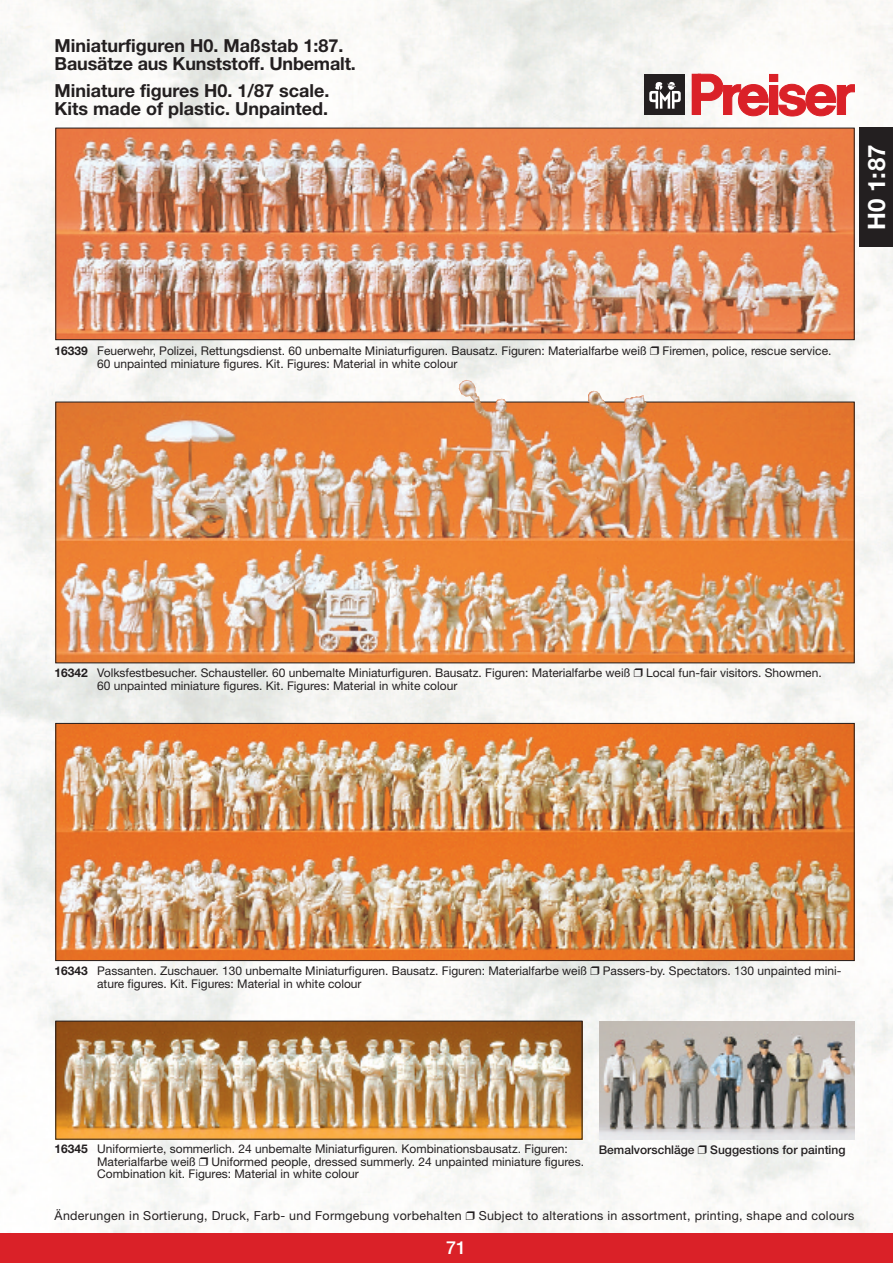
<style>
.page{position:relative;width:893px;height:1263px;background:#fff}
.page>*{position:absolute;margin:0;border:0;box-sizing:border-box;transform-origin:0 0}
.t1{font:700 24px "Helvetica Neue";color:#fff}
.t2{font:700 18px/18px "Helvetica Neue";color:#231f20}
.t3{font:500 18px "Helvetica Neue";color:#fff}
.t4{font:12.45px "Helvetica Neue";letter-spacing:.025em;color:#231f20}
.t5{font:12px/12.8px "Helvetica Neue";color:#231f20}
.t6{font:500 12px "Helvetica Neue";color:#231f20}
.s1{font-weight:700}
.s2{font-family:"Monotype Sorts"}
.s3{font-family:"Monotype Sorts";font-weight:400}
.s4{font-family:"Monotype Sorts";font-size:12px}
</style>
<div class="page">
<img style="left:0;top:0;width:893px;height:1233px">
<div style="left:0;top:1233px;width:893px;height:30px;background:#da2128"></div>
<div style="left:692px;top:74px;width:8px;height:40px;background:#da2128"></div>
<svg style="left:698px;top:74px;width:70px;height:42px"></svg>
<div style="left:769px;top:85px;width:9px;height:29px;background:#da2128"></div>
<div style="left:769px;top:74px;width:9px;height:8px;background:#da2128"></div>
<svg style="left:778px;top:84px;width:77px;height:32px"></svg>
<div style="left:645px;top:74px;width:40px;height:40px;background:#231f20"></div>
<svg style="left:649px;top:82px;width:32px;height:27px"></svg>
<div style="left:859px;top:128px;width:34px;height:119px;background:#231f20"></div>
<img style="left:57px;top:130px;width:796px;height:208px">
<div style="left:55px;top:128px;width:800px;height:212px;border:1px solid #231f20"></div>
<img style="left:57px;top:403px;width:796px;height:258px">
<img style="left:459px;top:380px;width:184px;height:32px">
<img style="left:57px;top:725px;width:796px;height:234px">
<div style="left:55px;top:723px;width:800px;height:238px;border:1px solid #231f20"></div>
<img style="left:57px;top:1022px;width:524px;height:116px">
<div style="left:55px;top:1020px;width:528px;height:120px;border:1px solid #231f20"></div>
<img style="left:600px;top:1022px;width:255px;height:118px">
<h2 class="t2" style="left:55px;top:38px;width:303px">Miniaturfiguren H0. Maßstab 1:87.<br>Bausätze aus Kunststoff. Unbemalt.</h2>
<h2 class="t2" style="left:55px;top:83px;width:276px">Miniature figures H0. 1/87 scale.<br>Kits made of plastic. Unpainted.</h2>
<h1 class="t1" style="left:868px;top:230px;width:87px;rotate:-90deg">H0 1:87</h1>
<p class="t5" style="left:97px;top:346px;width:736px;text-indent:-43px"><span class="s1">16339</span> Feuerwehr, Polizei, Rettungsdienst. 60 unbemalte Miniaturfiguren. Bausatz. Figuren: Materialfarbe weiß <span class="s2">❒</span> Firemen, police, rescue service.<br>60 unpainted miniature figures. Kit. Figures: Material in white colour</p>
<p class="t5" style="left:97px;top:668px;width:726px;text-indent:-43px"><span class="s1">16342</span> Volksfestbesucher. Schausteller. 60 unbemalte Miniaturfiguren. Bausatz. Figuren: Materialfarbe weiß <span class="s2">❒</span> Local fun-fair visitors. Showmen.<br>60 unpainted miniature figures. Kit. Figures: Material in white colour</p>
<p class="t5" style="left:97px;top:966px;width:746px;text-indent:-43px"><span class="s1">16343</span> Passanten. Zuschauer. 130 unbemalte Miniaturfiguren. Bausatz. Figuren: Materialfarbe weiß <span class="s2">❒</span> Passers-by. Spectators. 130 unpainted mini&shy;ature figures. Kit. Figures: Material in white colour</p>
<p class="t5" style="left:97px;top:1143px;width:488px;text-indent:-43px"><span class="s1">16345</span> Uniformierte, sommerlich. 24 unbemalte Miniaturfiguren. Kombinationsbausatz. Figuren:<br>Materialfarbe weiß <span class="s2">❒</span> Uniformed people, dressed summerly. 24 unpainted miniature figures.<br>Combination kit. Figures: Material in white colour</p>
<p class="t6" style="left:599px;top:1145px;width:248px">Bemalvorschläge <span class="s3">❒</span> Suggestions for painting</p>
<p class="t4" style="left:55px;top:1211px;width:801px">Änderungen in Sortierung, Druck, Farb- und Formgebung vorbehalten <span class="s4">❒</span> Subject to alterations in assortment, printing, shape and colours</p>
<h2 class="t3" style="left:446px;top:1241px;width:21px">71</h2>
</div>
